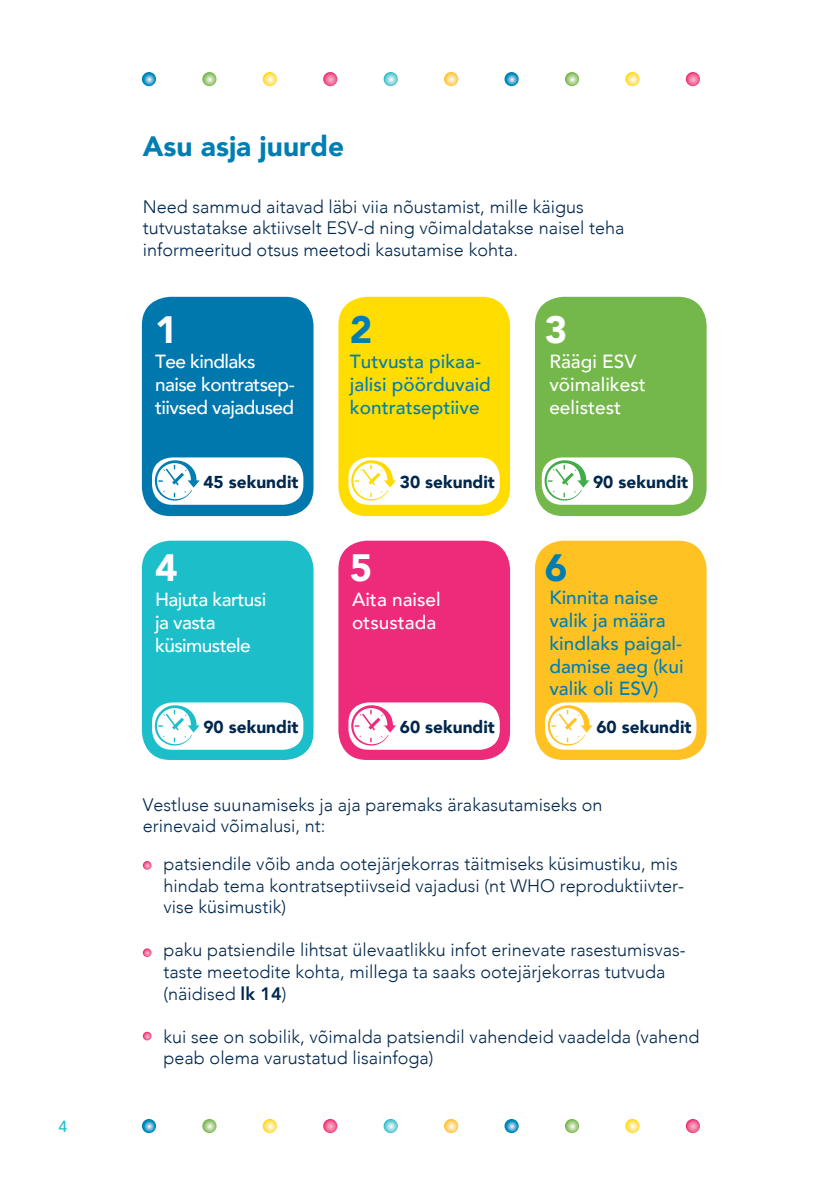
<style>
.page{position:relative;width:840px;height:1191px;background:#fff}
.page>*{position:absolute;margin:0;border:0;box-sizing:border-box;transform-origin:0 0}
.t1{font:900 38px "Avenir";color:#fff}
.t2{font:900 38px "Avenir";color:#007eb3}
.t3{font:900 28px "Avenir";color:#007eb3}
.t4{font:500 19px/22.8px "Avenir";color:#007eb3}
.t5{font:500 19px/22.8px "Avenir";letter-spacing:-.03em;color:#fff}
.t6{font:500 19px/22.8px "Avenir";color:#fff}
.t7{font:300 18px/21.6px "Avenir";color:#00274d}
.t8{font:900 17.2px "Avenir";color:#00274d}
.t9{font:500 16px "Avenir";color:#1cbeca}
.s1{font-weight:800}
</style>
<div class="page">
<div style="left:142px;top:297px;width:171px;height:219px;background:#0078ae;border-radius:28px"></div>
<div style="left:142px;top:540px;width:171px;height:220px;background:#1cbeca;border-radius:28px"></div>
<div style="left:338px;top:297px;width:172px;height:219px;background:#fd0;border-radius:28px"></div>
<div style="left:338px;top:540px;width:172px;height:220px;background:#ee2a7b;border-radius:28px"></div>
<div style="left:534px;top:297px;width:172px;height:219px;background:#74b74a;border-radius:28px"></div>
<div style="left:534px;top:540px;width:172px;height:220px;background:#ffc222;border-radius:28px"></div>
<svg style="left:143px;top:861px;width:8px;height:8px"></svg>
<svg style="left:143px;top:948px;width:8px;height:9px"></svg>
<svg style="left:143px;top:1031px;width:8px;height:9px"></svg>
<div style="left:152px;top:457px;width:151px;height:48px;background:#fff;border-radius:20px"></div>
<svg style="left:155px;top:460px;width:44px;height:45px"></svg>
<div style="left:152px;top:702px;width:151px;height:47px;background:#fff;border-radius:20px"></div>
<svg style="left:155px;top:705px;width:44px;height:45px"></svg>
<div style="left:348px;top:702px;width:151px;height:47px;background:#fff;border-radius:20px"></div>
<svg style="left:351px;top:705px;width:45px;height:45px"></svg>
<div style="left:544px;top:702px;width:152px;height:47px;background:#fff;border-radius:20px"></div>
<svg style="left:547px;top:705px;width:45px;height:45px"></svg>
<div style="left:348px;top:457px;width:151px;height:48px;background:#fff;border-radius:20px"></div>
<svg style="left:351px;top:460px;width:45px;height:45px"></svg>
<div style="left:541px;top:457px;width:151px;height:48px;background:#fff;border-radius:20px"></div>
<svg style="left:544px;top:460px;width:45px;height:45px"></svg>
<svg style="left:323px;top:72px;width:14px;height:14px"></svg>
<svg style="left:444px;top:72px;width:14px;height:14px"></svg>
<svg style="left:142px;top:72px;width:14px;height:14px"></svg>
<svg style="left:383px;top:72px;width:14px;height:14px"></svg>
<svg style="left:202px;top:72px;width:14px;height:14px"></svg>
<svg style="left:262px;top:72px;width:15px;height:14px"></svg>
<svg style="left:685px;top:72px;width:14px;height:14px"></svg>
<svg style="left:504px;top:72px;width:14px;height:14px"></svg>
<svg style="left:564px;top:72px;width:14px;height:14px"></svg>
<svg style="left:625px;top:72px;width:14px;height:14px"></svg>
<svg style="left:323px;top:1119px;width:14px;height:14px"></svg>
<svg style="left:444px;top:1119px;width:14px;height:14px"></svg>
<svg style="left:142px;top:1119px;width:14px;height:14px"></svg>
<svg style="left:383px;top:1119px;width:14px;height:14px"></svg>
<svg style="left:202px;top:1119px;width:14px;height:14px"></svg>
<svg style="left:262px;top:1119px;width:15px;height:14px"></svg>
<svg style="left:685px;top:1119px;width:14px;height:14px"></svg>
<svg style="left:504px;top:1119px;width:14px;height:14px"></svg>
<svg style="left:564px;top:1119px;width:14px;height:14px"></svg>
<svg style="left:625px;top:1119px;width:14px;height:14px"></svg>
<p class="t9" style="left:59px;top:1113px;width:10px">4</p>
<h2 class="t3" style="left:143px;top:123px;width:203px">Asu asja juurde</h2>
<p class="t7" style="left:143px;top:196px;width:483px">Need sammud aitavad läbi viia nõustamist, mille käigus tutvustatakse aktiivselt ESV-d ning võimaldatakse naisel teha informeeritud otsus meetodi kasutamise kohta.</p>
<h1 class="t1" style="left:155px;top:297px;width:24px">1</h1>
<h1 class="t2" style="left:350px;top:297px;width:24px">2</h1>
<h1 class="t1" style="left:544px;top:297px;width:24px">3</h1>
<p class="t5" style="left:155px;top:349px;width:141px">Tee kindlaks naise kontratsep&shy;tiivsed vajadused</p>
<p class="t4" style="left:350px;top:349px;width:142px">Tutvusta pikaa&shy;jalisi pöörduvaid kontratseptiive</p>
<p class="t6" style="left:549px;top:349px;width:98px">Räägi ESV võimalikest eelistest</p>
<h1 class="t1" style="left:155px;top:535px;width:24px">4</h1>
<p class="t8" style="left:203px;top:467px;width:97px">45 sekundit</p>
<h1 class="t1" style="left:350px;top:535px;width:24px">5</h1>
<p class="t8" style="left:399px;top:467px;width:97px">30 sekundit</p>
<p class="t8" style="left:592px;top:467px;width:97px">90 sekundit</p>
<h1 class="t2" style="left:544px;top:535px;width:24px">6</h1>
<p class="t5" style="left:155px;top:587px;width:113px">Hajuta kartusi ja vasta küsimustele</p>
<p class="t6" style="left:352px;top:587px;width:90px">Aita naisel otsustada</p>
<p class="t4" style="left:549px;top:585px;width:136px">Kinnita naise valik ja määra kindlaks paigal&shy;damise aeg (kui valik oli ESV)</p>
<p class="t8" style="left:203px;top:712px;width:97px">90 sekundit</p>
<p class="t8" style="left:399px;top:712px;width:97px">60 sekundit</p>
<p class="t8" style="left:596px;top:712px;width:97px">60 sekundit</p>
<p class="t7" style="left:143px;top:793px;width:461px">Vestluse suunamiseks ja aja paremaks ärakasutamiseks on erinevaid võimalusi, nt:</p>
<p class="t7" style="left:163px;top:853px;width:522px">patsiendile võib anda ootejärjekorras täitmiseks küsimustiku, mis hindab tema kontratseptiivseid vajadusi (nt WHO reproduktiivter&shy;vise küsimustik)</p>
<p class="t7" style="left:163px;top:939px;width:523px">paku patsiendile lihtsat ülevaatlikku infot erinevate rasestumisvas&shy;taste meetodite kohta, millega ta saaks ootejärjekorras tutvuda (näidised <span class="s1">lk 14</span>)</p>
<p class="t7" style="left:163px;top:1025px;width:537px">kui see on sobilik, võimalda patsiendil vahendeid vaadelda (vahend peab olema varustatud lisainfoga)</p>
</div>
